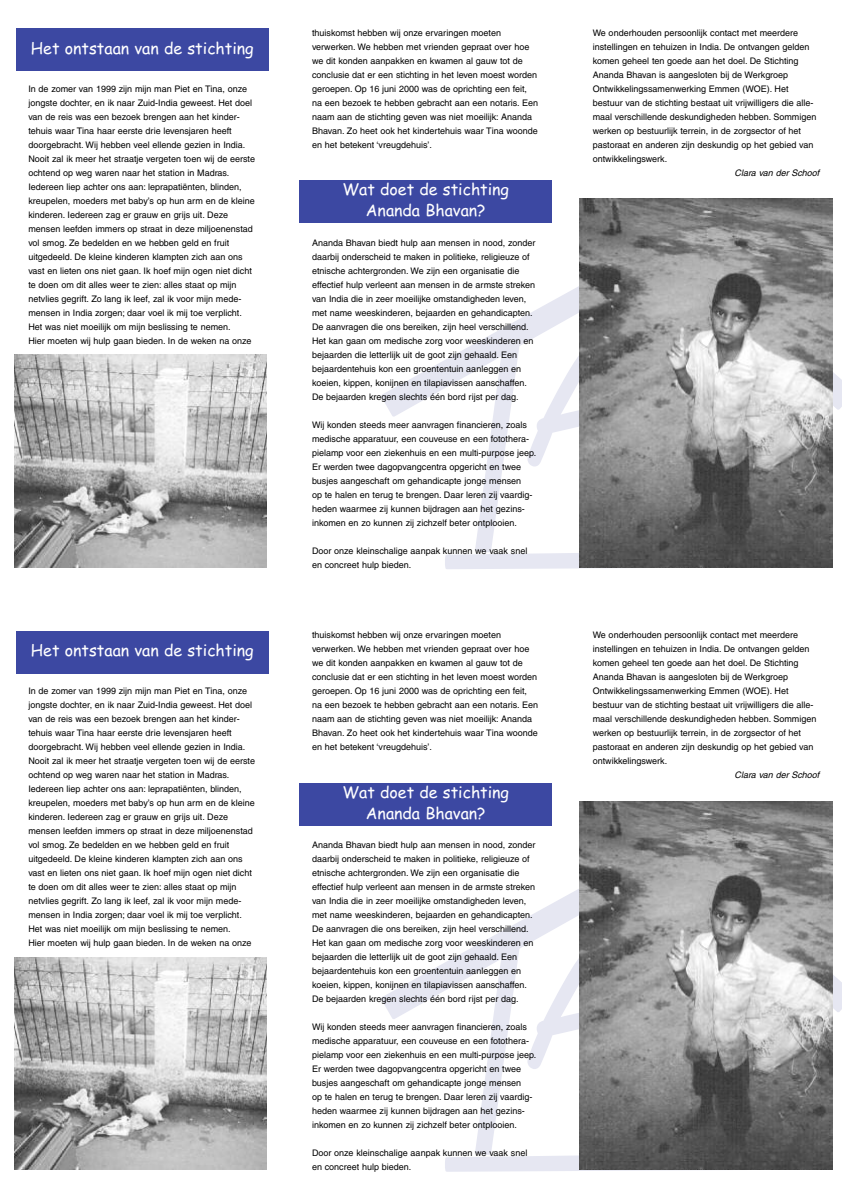
<style>
.page{position:relative;width:842px;height:1198px;background:#fff}
.page>*{position:absolute;margin:0;border:0;box-sizing:border-box;transform-origin:0 0}
.t1{font:16px/21px "Comic Sans MS";color:#fff;text-align:center}
.t2{font:9px/14px "Helvetica";color:#000}
.t3{font:italic 9px "Helvetica";color:#000}
</style>
<div class="page">
<svg style="left:381px;top:202px;width:461px;height:367px"></svg>
<div style="left:16px;top:28px;width:252px;height:43px;background:#3c48a2"></div>
<div style="left:300px;top:181px;width:252px;height:42px;background:#3c48a2"></div>
<img style="left:14px;top:355px;width:252px;height:212px">
<img style="left:580px;top:198px;width:252px;height:369px">
<svg style="left:381px;top:804px;width:461px;height:367px"></svg>
<div style="left:16px;top:631px;width:252px;height:42px;background:#3c48a2"></div>
<div style="left:300px;top:783px;width:252px;height:42px;background:#3c48a2"></div>
<img style="left:14px;top:957px;width:252px;height:212px">
<img style="left:580px;top:801px;width:252px;height:368px">
<h1 class="t1" style="left:31px;top:38px;width:224px">Het ontstaan van de stichting</h1>
<p class="t2" style="left:28px;top:83px;width:228px">In de zomer van 1999 zijn mijn man Piet en Tina, onze jongste dochter, en ik naar Zuid-India geweest. Het doel van de reis was een bezoek brengen aan het kinder&shy;tehuis waar Tina haar eerste drie levensjaren heeft doorgebracht. Wij hebben veel ellende gezien in India.<br>Nooit zal ik meer het straatje vergeten toen wij de eerste ochtend op weg waren naar het station in Madras.<br>Iedereen liep achter ons aan: leprapatiënten, blinden, kreupelen, moeders met baby’s op hun arm en de kleine kinderen. Iedereen zag er grauw en grijs uit. Deze mensen leefden immers op straat in deze miljoenenstad vol smog. Ze bedelden en we hebben geld en fruit uitgedeeld. De kleine kinderen klampten zich aan ons vast en lieten ons niet gaan. Ik hoef mijn ogen niet dicht te doen om dit alles weer te zien: alles staat op mijn netvlies gegrift. Zo lang ik leef, zal ik voor mijn mede&shy;mensen in India zorgen; daar voel ik mij toe verplicht.<br>Het was niet moeilijk om mijn beslissing te nemen.<br>Hier moeten wij hulp gaan bieden. In de weken na onze</p>
<h1 class="t1" style="left:31px;top:640px;width:224px">Het ontstaan van de stichting</h1>
<p class="t2" style="left:28px;top:685px;width:228px">In de zomer van 1999 zijn mijn man Piet en Tina, onze jongste dochter, en ik naar Zuid-India geweest. Het doel van de reis was een bezoek brengen aan het kinder&shy;tehuis waar Tina haar eerste drie levensjaren heeft doorgebracht. Wij hebben veel ellende gezien in India.<br>Nooit zal ik meer het straatje vergeten toen wij de eerste ochtend op weg waren naar het station in Madras.<br>Iedereen liep achter ons aan: leprapatiënten, blinden, kreupelen, moeders met baby’s op hun arm en de kleine kinderen. Iedereen zag er grauw en grijs uit. Deze mensen leefden immers op straat in deze miljoenenstad vol smog. Ze bedelden en we hebben geld en fruit uitgedeeld. De kleine kinderen klampten zich aan ons vast en lieten ons niet gaan. Ik hoef mijn ogen niet dicht te doen om dit alles weer te zien: alles staat op mijn netvlies gegrift. Zo lang ik leef, zal ik voor mijn mede&shy;mensen in India zorgen; daar voel ik mij toe verplicht.<br>Het was niet moeilijk om mijn beslissing te nemen.<br>Hier moeten wij hulp gaan bieden. In de weken na onze</p>
<p class="t2" style="left:312px;top:27px;width:228px">thuiskomst hebben wij onze ervaringen moeten verwerken. We hebben met vrienden gepraat over hoe we dit konden aanpakken en kwamen al gauw tot de conclusie dat er een stichting in het leven moest worden geroepen. Op 16 juni 2000 was de oprichting een feit, na een bezoek te hebben gebracht aan een notaris. Een naam aan de stichting geven was niet moeilijk: Ananda Bhavan. Zo heet ook het kindertehuis waar Tina woonde en het betekent ‘vreugdehuis’.</p>
<h1 class="t1" style="left:342px;top:179px;width:168px">Wat doet de stichting<br>Ananda Bhavan?</h1>
<p class="t2" style="left:312px;top:237px;width:225px">Ananda Bhavan biedt hulp aan mensen in nood, zonder daarbij onderscheid te maken in politieke, religieuze of etnische achtergronden. We zijn een organisatie die effectief hulp verleent aan mensen in de armste streken van India die in zeer moeilijke omstandigheden leven, met name weeskinderen, bejaarden en gehandicapten.<br>De aanvragen die ons bereiken, zijn heel verschillend.<br>Het kan gaan om medische zorg voor weeskinderen en bejaarden die letterlijk uit de goot zijn gehaald. Een bejaardentehuis kon een groententuin aanleggen en koeien, kippen, konijnen en tilapiavissen aanschaffen.<br>De bejaarden kregen slechts één bord rijst per dag.</p>
<p class="t2" style="left:312px;top:419px;width:226px">Wij konden steeds meer aanvragen financieren, zoals medische apparatuur, een couveuse en een fotothera&shy;pielamp voor een ziekenhuis en een multi-purpose jeep.<br>Er werden twee dagopvangcentra opgericht en twee busjes aangeschaft om gehandicapte jonge mensen<br>op te halen en terug te brengen. Daar leren zij vaardig&shy;heden waarmee zij kunnen bijdragen aan het gezins&shy;inkomen en zo kunnen zij zichzelf beter ontplooien.</p>
<p class="t2" style="left:312px;top:545px;width:217px">Door onze kleinschalige aanpak kunnen we vaak snel en concreet hulp bieden.</p>
<p class="t2" style="left:312px;top:629px;width:228px">thuiskomst hebben wij onze ervaringen moeten verwerken. We hebben met vrienden gepraat over hoe we dit konden aanpakken en kwamen al gauw tot de conclusie dat er een stichting in het leven moest worden geroepen. Op 16 juni 2000 was de oprichting een feit, na een bezoek te hebben gebracht aan een notaris. Een naam aan de stichting geven was niet moeilijk: Ananda Bhavan. Zo heet ook het kindertehuis waar Tina woonde en het betekent ‘vreugdehuis’.</p>
<h1 class="t1" style="left:342px;top:782px;width:168px">Wat doet de stichting<br>Ananda Bhavan?</h1>
<p class="t2" style="left:312px;top:839px;width:225px">Ananda Bhavan biedt hulp aan mensen in nood, zonder daarbij onderscheid te maken in politieke, religieuze of etnische achtergronden. We zijn een organisatie die effectief hulp verleent aan mensen in de armste streken van India die in zeer moeilijke omstandigheden leven, met name weeskinderen, bejaarden en gehandicapten.<br>De aanvragen die ons bereiken, zijn heel verschillend.<br>Het kan gaan om medische zorg voor weeskinderen en bejaarden die letterlijk uit de goot zijn gehaald. Een bejaardentehuis kon een groententuin aanleggen en koeien, kippen, konijnen en tilapiavissen aanschaffen.<br>De bejaarden kregen slechts één bord rijst per dag.</p>
<p class="t2" style="left:312px;top:1021px;width:226px">Wij konden steeds meer aanvragen financieren, zoals medische apparatuur, een couveuse en een fotothera&shy;pielamp voor een ziekenhuis en een multi-purpose jeep.<br>Er werden twee dagopvangcentra opgericht en twee busjes aangeschaft om gehandicapte jonge mensen<br>op te halen en terug te brengen. Daar leren zij vaardig&shy;heden waarmee zij kunnen bijdragen aan het gezins&shy;inkomen en zo kunnen zij zichzelf beter ontplooien.</p>
<p class="t2" style="left:312px;top:1147px;width:217px">Door onze kleinschalige aanpak kunnen we vaak snel en concreet hulp bieden.</p>
<p class="t2" style="left:593px;top:27px;width:225px">We onderhouden persoonlijk contact met meerdere instellingen en tehuizen in India. De ontvangen gelden komen geheel ten goede aan het doel. De Stichting Ananda Bhavan is aangesloten bij de Werkgroep Ontwikkelingssamenwerking Emmen (WOE). Het bestuur van de stichting bestaat uit vrijwilligers die alle&shy;maal verschillende deskundigheden hebben. Sommigen werken op bestuurlijk terrein, in de zorgsector of het pastoraat en anderen zijn deskundig op het gebied van ontwikkelingswerk.</p>
<p class="t3" style="left:734px;top:170px;width:86px">Clara van der Schoof</p>
<p class="t2" style="left:593px;top:629px;width:225px">We onderhouden persoonlijk contact met meerdere instellingen en tehuizen in India. De ontvangen gelden komen geheel ten goede aan het doel. De Stichting Ananda Bhavan is aangesloten bij de Werkgroep Ontwikkelingssamenwerking Emmen (WOE). Het bestuur van de stichting bestaat uit vrijwilligers die alle&shy;maal verschillende deskundigheden hebben. Sommigen werken op bestuurlijk terrein, in de zorgsector of het pastoraat en anderen zijn deskundig op het gebied van ontwikkelingswerk.</p>
<p class="t3" style="left:734px;top:772px;width:86px">Clara van der Schoof</p>
</div>
